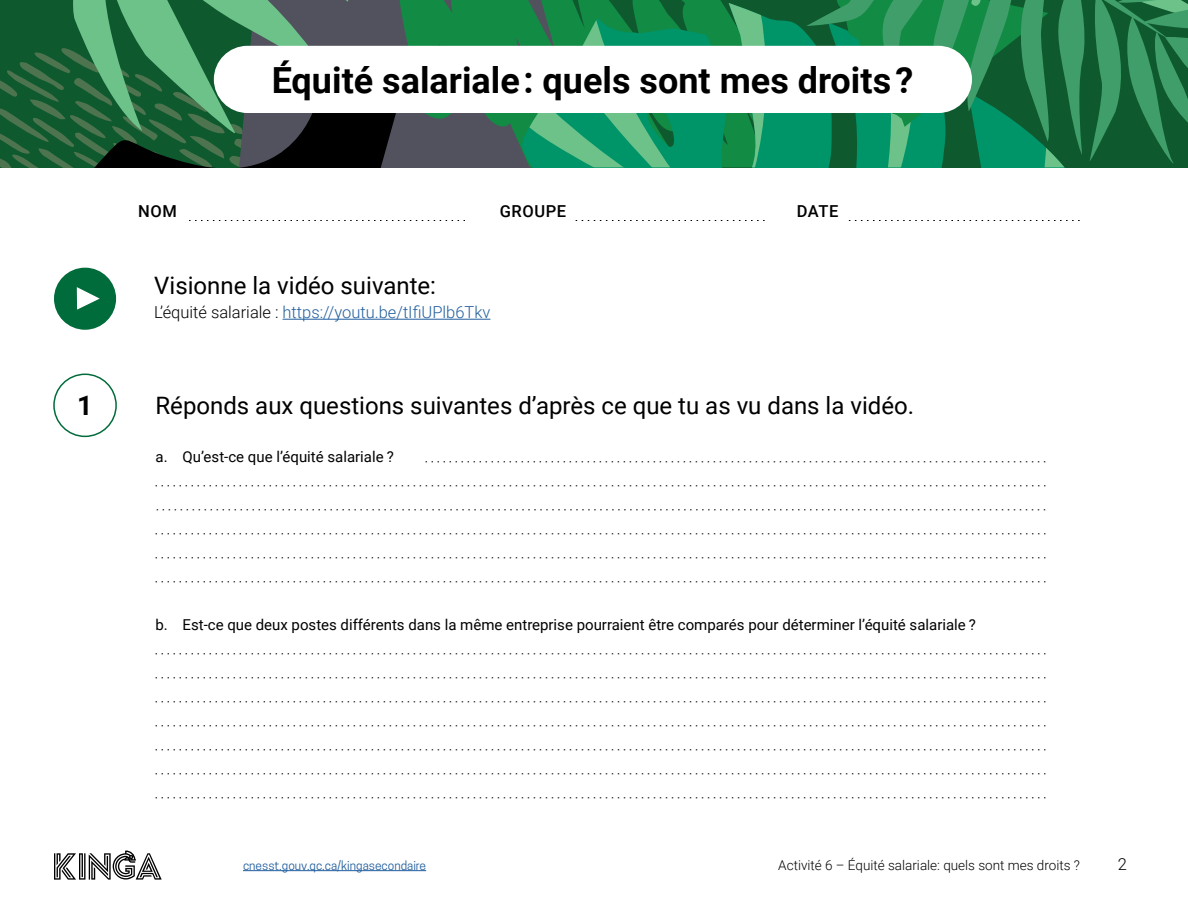
<style>
.page{position:relative;width:1188px;height:918px;background:#fff}
.page>*{position:absolute;margin:0;border:0;box-sizing:border-box;transform-origin:0 0}
.t1{font:700 36px "Roboto";color:#000}
.t2{font:700 27px "Roboto";color:#000}
.t3{font:24px "Roboto";color:#000}
.t4{font:300 16.5px "Roboto";color:#215e9e}
.t5{font:500 16.5px "Roboto";letter-spacing:.035em;color:#000}
.t6{font:300 16.5px "Roboto";color:#000}
.t7{font:15px "Roboto";color:#000}
.t8{font:300 13.5px "Roboto";color:#000}
.t9{font:12px "Cooper Hewitt";color:#215e9e}
.s1{color:#000}
</style>
<div class="page">
<svg style="left:402px;top:0;width:123px;height:167px;background:#326e51"></svg>
<svg style="left:0;top:0;width:402px;height:168px;background:#2e6244"></svg>
<svg style="left:525px;top:0;width:663px;height:167px;background:#1c8653"></svg>
<div style="left:214px;top:46px;width:758px;height:67px;background:#fff;border-radius:34px"></div>
<svg style="left:54px;top:850px;width:108px;height:30px"></svg>
<hr style="left:243px;top:870px;width:183px;height:1px;background:#215e9e">
<div style="left:53px;top:374px;width:64px;height:63px;border:2px solid #006b3b;border-radius:50%"></div>
<hr style="left:283px;top:319px;width:207px;height:1px;background:#215e9e">
<svg style="left:189px;top:220px;width:276px;height:1px"></svg>
<svg style="left:576px;top:220px;width:189px;height:1px"></svg>
<svg style="left:849px;top:220px;width:231px;height:1px"></svg>
<svg style="left:426px;top:462px;width:619px;height:1px"></svg>
<svg style="left:156px;top:486px;width:889px;height:1px"></svg>
<svg style="left:157px;top:510px;width:888px;height:1px"></svg>
<svg style="left:156px;top:534px;width:889px;height:1px"></svg>
<svg style="left:156px;top:582px;width:889px;height:1px"></svg>
<svg style="left:156px;top:654px;width:889px;height:1px"></svg>
<svg style="left:156px;top:678px;width:889px;height:1px"></svg>
<svg style="left:156px;top:702px;width:889px;height:1px"></svg>
<svg style="left:156px;top:726px;width:889px;height:1px"></svg>
<svg style="left:156px;top:750px;width:889px;height:1px"></svg>
<svg style="left:156px;top:774px;width:889px;height:1px"></svg>
<svg style="left:156px;top:798px;width:889px;height:1px"></svg>
<svg style="left:156px;top:558px;width:889px;height:1px"></svg>
<div style="left:54px;top:268px;width:62px;height:62px;background:#006b3b;border-radius:50%"></div>
<svg style="left:77px;top:287px;width:23px;height:23px"></svg>
<h2 class="t2" style="left:77px;top:387px;width:17px">1</h2>
<h1 class="t1" style="left:272px;top:55px;width:643px">Équité salariale: quels sont mes droits?</h1>
<p class="t5" style="left:138px;top:200px;width:40px">NOM</p>
<p class="t5" style="left:500px;top:200px;width:68px">GROUPE</p>
<p class="t5" style="left:797px;top:200px;width:43px">DATE</p>
<h3 class="t3" style="left:154px;top:269px;width:283px">Visionne la vidéo suivante:</h3>
<p class="t4" style="left:154px;top:301px;width:338px"><span class="s1">L’équité salariale :</span> https://youtu.be/tIfiUPlb6Tkv</p>
<h3 class="t3" style="left:156px;top:389px;width:760px">Réponds aux questions suivantes d’après ce que tu as vu dans la vidéo.</h3>
<p class="t7" style="left:156px;top:446px;width:240px">a. Qu’est-ce que l’équité salariale ?</p>
<p class="t7" style="left:156px;top:614px;width:822px">b. Est-ce que deux postes différents dans la même entreprise pourraient être comparés pour déterminer l’équité salariale ?</p>
<p class="t9" style="left:243px;top:858px;width:185px">cnesst.gouv.qc.ca/kingasecondaire</p>
<p class="t8" style="left:778px;top:856px;width:303px">Activité 6 – Équité salariale: quels sont mes droits ?</p>
<p class="t6" style="left:1118px;top:853px;width:11px">2</p>
</div>
